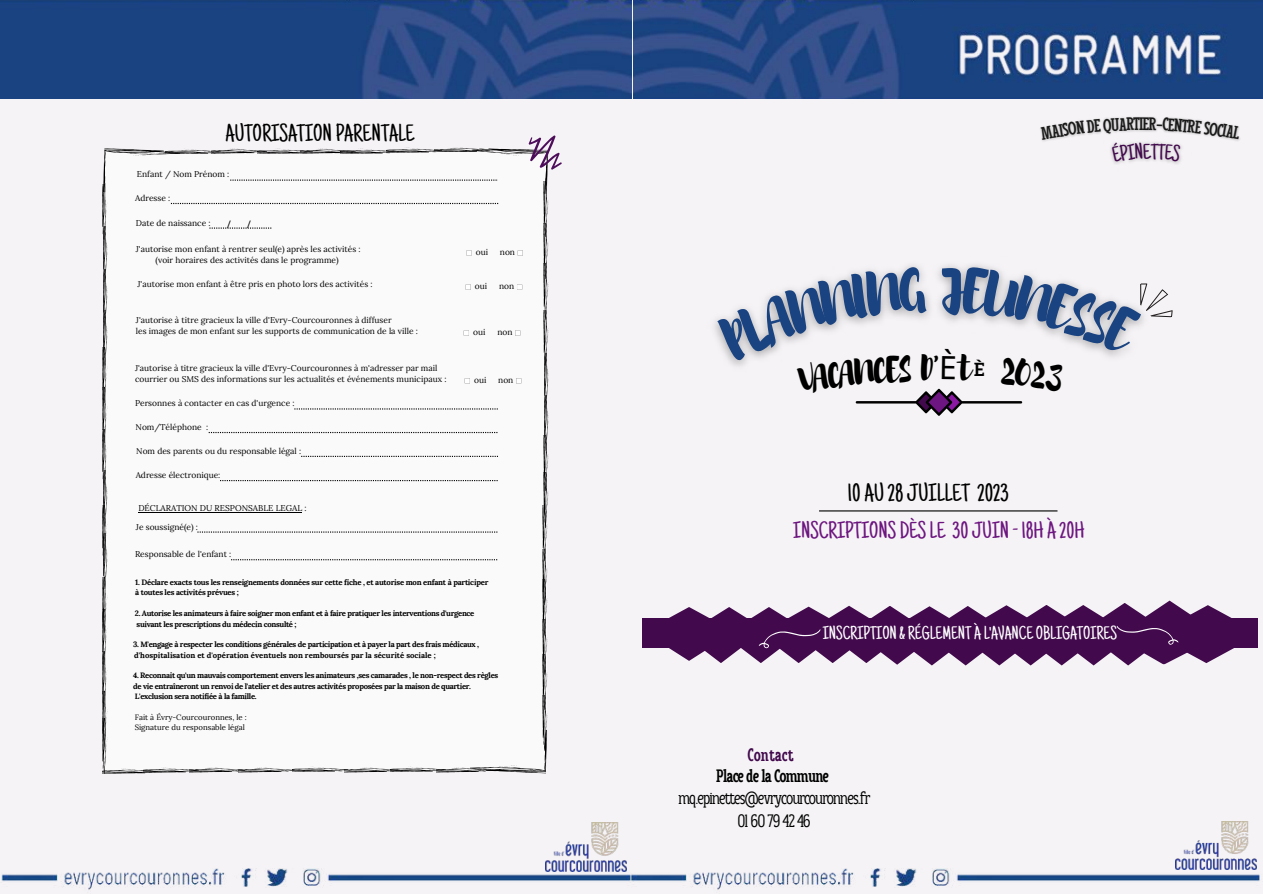
<style>
.page{position:relative;width:1263px;height:894px;background:#fff}
.page>*{position:absolute;margin:0;border:0;box-sizing:border-box;transform-origin:0 0}
.t1{font:32.25px "Brusher";color:#000}
.t2{font:25.5px "Just Another Hand";color:#000}
.t3{font:24.6px "Just Another Hand";color:#000}
.t4{font:24px "Just Another Hand";color:#6d1580}
.t5{font:22.5px "Just Another Hand";color:#42094d}
.t6{font:18.9px "Just Another Hand";color:#fff}
.t7{font:18px/22.5px "Anicon Slab";letter-spacing:-.05em;color:#000;text-align:center}
.t8{font:700 18px "Anicon Slab";letter-spacing:-.05em;color:#000}
.t9{font:700 18px "Anicon Slab";color:#42094d}
.t10{font:700 18px "Aleo";color:#000}
.t11{font:10.35px "Open Sans";color:#000}
.t12{font:8.4px/11.2px "Lora";color:#000}
.t13{font:700 7.8px/10.4px "Lora";letter-spacing:-.04em;color:#000}
.t14{font:7.8px/10.4px "Lora";color:#000}
</style>
<div class="page">
<div style="left:0;top:0;width:1263px;height:893px;background:#f5f3f5"></div>
<svg style="left:102px;top:135px;width:460px;height:638px"></svg>
<hr style="left:138px;top:511px;width:164px;height:1px;background:#000">
<div style="left:643px;top:618px;width:615px;height:30px;background:#42094d"></div>
<svg style="left:669px;top:600px;width:565px;height:65px"></svg>
<img style="left:545px;top:822px;width:81px;height:46px">
<img style="left:1px;top:868px;width:622px;height:22px">
<img style="left:623px;top:868px;width:637px;height:22px">
<img style="left:1176px;top:821px;width:81px;height:48px">
<img style="left:633px;top:0;width:630px;height:98px">
<img style="left:0;top:0;width:631px;height:98px">
<div style="left:19px;top:24px;width:293px;height:70px;background:#1a4381"></div>
<hr style="left:819px;top:510px;width:238px;height:1px;background:#000">
<img style="left:1143px;top:117px;width:6px;height:15px">
<svg style="left:716px;top:266px;width:457px;height:149px"></svg>
<svg style="left:1040px;top:117px;width:103px;height:45px"></svg>
<svg style="left:1149px;top:117px;width:91px;height:45px"></svg>
<h3 class="t3" style="left:226px;top:124px;width:190px">AUTORISATIONPARENTALE</h3>
<p class="t12" style="left:137px;top:168px;width:94px">Enfant / Nom Prénom :</p>
<p class="t12" style="left:135px;top:192px;width:37px">Adresse :</p>
<p class="t12" style="left:136px;top:217px;width:76px">Date de naissance :</p>
<p class="t11" style="left:227px;top:217px;width:5px">/</p>
<p class="t11" style="left:247px;top:217px;width:5px">/</p>
<p class="t12" style="left:136px;top:243px;width:226px;text-align:center">J'autorise mon enfant à rentrer seul(e) après les activités : (voir horaires des activités dans le programme)</p>
<p class="t12" style="left:476px;top:246px;width:14px">oui</p>
<p class="t12" style="left:500px;top:246px;width:17px">non</p>
<p class="t12" style="left:138px;top:278px;width:237px">J'autorise mon enfant à être pris en photo lors des activités :</p>
<p class="t12" style="left:475px;top:280px;width:14px">oui</p>
<p class="t12" style="left:499px;top:280px;width:17px">non</p>
<p class="t12" style="left:136px;top:314px;width:284px">J'autorise à titre gracieux la ville d'Evry-Courcouronnes à diffuser<br>les images de mon enfant sur les supports de communication de la ville :</p>
<p class="t12" style="left:473px;top:326px;width:14px">oui</p>
<p class="t12" style="left:497px;top:326px;width:17px">non</p>
<p class="t12" style="left:135px;top:362px;width:313px">J'autorise à titre gracieux la ville d'Evry-Courcouronnes à m'adresser par mail courrier ou SMS des informations sur les actualités et événements municipaux :</p>
<p class="t12" style="left:135px;top:397px;width:161px">Personnes à contacter en cas d'urgence :</p>
<p class="t12" style="left:136px;top:421px;width:74px">Nom/Téléphone :</p>
<p class="t12" style="left:136px;top:445px;width:166px">Nom des parents ou du responsable légal :</p>
<p class="t12" style="left:136px;top:469px;width:86px">Adresse électronique:</p>
<p class="t12" style="left:138px;top:502px;width:170px">DÉCLARATION DU RESPONSABLE LEGAL :</p>
<p class="t12" style="left:135px;top:548px;width:98px">Responsable de l'enfant :</p>
<p class="t12" style="left:136px;top:520px;width:64px">Je soussigné(e) :</p>
<p class="t12" style="left:474px;top:374px;width:14px">oui</p>
<p class="t12" style="left:498px;top:374px;width:17px">non</p>
<p class="t13" style="left:135px;top:577px;width:355px">1. Déclare exacts tous les renseignements données sur cette fiche , et autorise mon enfant à participer à toutes les activités prévues ;</p>
<p class="t13" style="left:135px;top:608px;width:341px">2. Autorise les animateurs à faire soigner mon enfant et à faire pratiquer les interventions d'urgence suivant les prescriptions du médecin consulté ;</p>
<p class="t13" style="left:133px;top:639px;width:348px">3. M'engage à respecter les conditions générales de participation et à payer la part des frais médicaux , d'hospitalisation et d'opération éventuels non remboursés par la sécurité sociale ;</p>
<p class="t13" style="left:133px;top:670px;width:367px">4. Reconnait qu'un mauvais comportement envers les animateurs ,ses camarades , le non-respect des règles de vie entraîneront un renvoi de l'atelier et des autres activités proposées par la maison de quartier.<br>L'exclusion sera notifiée à la famille.</p>
<p class="t14" style="left:135px;top:711px;width:114px">Fait à Évry-Courcouronnes, le :<br>Signature du responsable légal</p>
<h3 class="t8" style="left:1139px;top:114px;width:12px">IE</h3>
<h3 class="t5" style="left:1143px;top:143px;width:10px">E</h3>
<h1 class="t1" style="left:933px;top:347px;width:7px">'</h1>
<h3 class="t10" style="left:974px;top:359px;width:12px">È</h3>
<h2 class="t2" style="left:848px;top:483px;width:163px">10AU 28 JUILLET 2023</h2>
<h3 class="t4" style="left:793px;top:521px;width:293px">INSCRIPTIONSDÈSLE 30 JUIN- 18H À20H</h3>
<h3 class="t6" style="left:823px;top:626px;width:296px">INSCRIPTION &amp; RÉGLEMENT À L'AVANCE OBLIGATOIRES</h3>
<h3 class="t9" style="left:747px;top:744px;width:47px">Contact</h3>
<h3 class="t8" style="left:716px;top:765px;width:114px">Place de la Commune</h3>
<h3 class="t7" style="left:678px;top:786px;width:193px">mq.epinettes@evrycourcouronnes.fr<br>01 60 79 42 46</h3>
</div>
